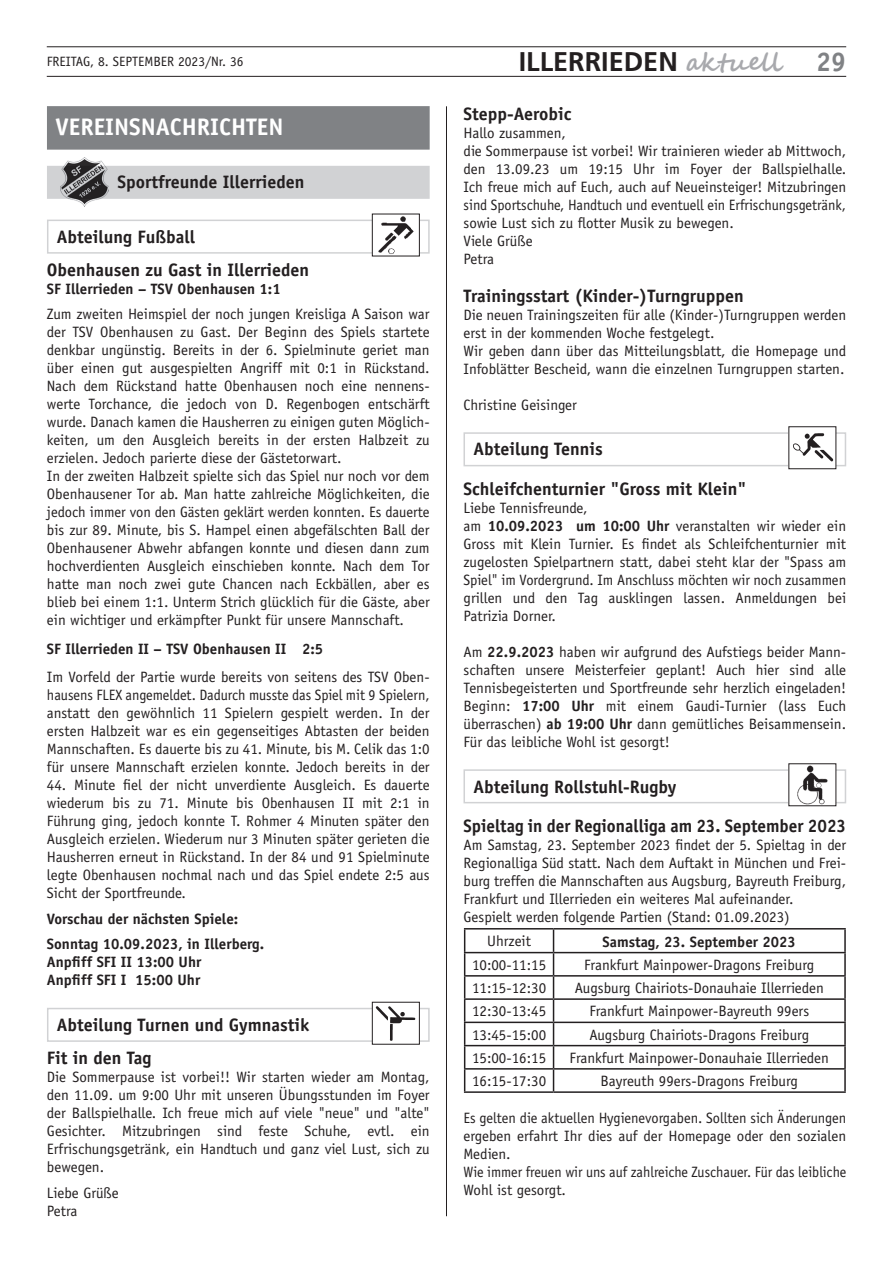
<style>
.page{position:relative;width:893px;height:1263px;background:#fff}
.page>*{position:absolute;margin:0;border:0;box-sizing:border-box;transform-origin:0 0}
.t1{font:700 27px "Frutiger";color:#231f20}
.t2{font:700 27px "Officina Sans";color:#808285}
.t3{font:700 24px "Officina Sans";color:#fff}
.t4{font:700 18px/39.5px "Officina Sans";color:#231f20}
.t5{font:15px/18px "Officina Sans";color:#231f20}
.t6{font:15px/18px "Officina Sans";color:#231f20;scale:.96 1}
.t7{font:700 15px/25.5px "Officina Sans";color:#231f20}
.t8{font:13.5px "Officina Sans";color:#231f20}
.s1{font-family:"Segoe Script";font-size:25.5px;color:#a8a9ad}
.s2{font-weight:700}
</style>
<div class="page">
<hr style="left:47px;top:76px;width:799px;height:1px;background:#231f20">
<hr style="left:47px;top:47px;width:799px;height:1px;background:#231f20">
<hr style="left:446px;top:106px;width:1px;height:1110px;background:#231f20">
<div style="left:463px;top:432px;width:383px;height:34px;border:2px solid #d1d2d4"></div>
<div style="left:789px;top:427px;width:47px;height:42px;background:#fff"></div>
<img style="left:793px;top:433px;width:40px;height:29px">
<div style="left:788px;top:426px;width:48px;height:43px;border:1px solid #231f20"></div>
<div style="left:463px;top:769px;width:383px;height:34px;border:2px solid #d1d2d4"></div>
<div style="left:789px;top:764px;width:47px;height:42px;background:#fff"></div>
<img style="left:797px;top:765px;width:31px;height:39px">
<hr style="left:464px;top:928px;width:90px;height:1px;background:#231f20">
<hr style="left:554px;top:928px;width:292px;height:1px;background:#231f20">
<hr style="left:844px;top:929px;width:2px;height:23px;background:#231f20">
<hr style="left:464px;top:952px;width:90px;height:1px;background:#231f20">
<hr style="left:554px;top:952px;width:292px;height:1px;background:#231f20">
<hr style="left:844px;top:953px;width:2px;height:22px;background:#231f20">
<hr style="left:464px;top:975px;width:90px;height:1px;background:#231f20">
<hr style="left:554px;top:975px;width:292px;height:1px;background:#231f20">
<hr style="left:844px;top:976px;width:2px;height:22px;background:#231f20">
<hr style="left:464px;top:998px;width:90px;height:2px;background:#231f20">
<hr style="left:554px;top:998px;width:292px;height:2px;background:#231f20">
<hr style="left:844px;top:1000px;width:2px;height:21px;background:#231f20">
<hr style="left:464px;top:1021px;width:90px;height:2px;background:#231f20">
<hr style="left:554px;top:1021px;width:292px;height:2px;background:#231f20">
<hr style="left:844px;top:1023px;width:2px;height:22px;background:#231f20">
<hr style="left:464px;top:1045px;width:90px;height:1px;background:#231f20">
<hr style="left:554px;top:1045px;width:292px;height:1px;background:#231f20">
<hr style="left:844px;top:1046px;width:2px;height:22px;background:#231f20">
<hr style="left:464px;top:1068px;width:90px;height:1px;background:#231f20">
<svg style="left:464px;top:929px;width:1px;height:162px"></svg>
<hr style="left:554px;top:1068px;width:292px;height:1px;background:#231f20">
<svg style="left:553px;top:929px;width:1px;height:162px"></svg>
<hr style="left:844px;top:1069px;width:2px;height:22px;background:#231f20">
<hr style="left:464px;top:1091px;width:90px;height:2px;background:#231f20">
<hr style="left:554px;top:1091px;width:292px;height:2px;background:#231f20">
<div style="left:47px;top:106px;width:383px;height:44px;background:#808285"></div>
<div style="left:47px;top:166px;width:383px;height:33px;background:#d1d2d4"></div>
<img style="left:60px;top:158px;width:48px;height:49px">
<div style="left:47px;top:220px;width:383px;height:34px;border:2px solid #d1d2d4"></div>
<div style="left:372px;top:214px;width:47px;height:42px;background:#fff"></div>
<img style="left:378px;top:216px;width:35px;height:38px">
<div style="left:372px;top:214px;width:48px;height:42px;border:1px solid #231f20"></div>
<div style="left:47px;top:1008px;width:383px;height:34px;border:2px solid #d1d2d4"></div>
<div style="left:372px;top:1002px;width:47px;height:42px;background:#fff"></div>
<img style="left:375px;top:1006px;width:41px;height:35px">
<div style="left:372px;top:1002px;width:48px;height:42px;border:1px solid #231f20"></div>
<p class="t8" style="left:47px;top:53px;width:198px">FREITAG, 8. SEPTEMBER 2023/Nr. 36</p>
<h1 class="t1" style="left:519px;top:46px;width:264px">ILLERRIEDEN <span class="s1">aktuell</span></h1>
<h1 class="t2" style="left:816px;top:45px;width:32px">29</h1>
<p class="t4" style="left:463px;top:94px;width:110px">Stepp-Aerobic</p>
<p class="t5" style="left:463px;top:124px;width:384px">Hallo zusammen,<br>die Sommerpause ist vorbei! Wir trainieren wieder ab Mittwoch, den 13.09.23 um 19:15 Uhr im Foyer der Ballspielhalle.<br>Ich freue mich auf Euch, auch auf Neueinsteiger! Mitzubringen sind Sportschuhe, Handtuch und eventuell ein Erfrischungsgetränk, sowie Lust sich zu flotter Musik zu bewegen.<br>Viele Grüße<br>Petra</p>
<p class="t4" style="left:463px;top:276px;width:282px">Trainingsstart (Kinder-)Turngruppen</p>
<p class="t5" style="left:463px;top:306px;width:384px">Die neuen Trainingszeiten für alle (Kinder-)Turngruppen werden erst in der kommenden Woche festgelegt.<br>Wir geben dann über das Mitteilungsblatt, die Homepage und Infoblätter Bescheid, wann die einzelnen Turngruppen starten.</p>
<p class="t5" style="left:463px;top:396px;width:115px">Christine Geisinger</p>
<p class="t4" style="left:463px;top:429px;width:284px;text-indent:10px">Abteilung Tennis<br>Schleifchenturnier "Gross mit Klein"</p>
<p class="t5" style="left:463px;top:499px;width:384px">Liebe Tennisfreunde,<br>am <span class="s2">10.09.2023 um 10:00 Uhr</span> veranstalten wir wieder ein Gross mit Klein Turnier. Es findet als Schleifchenturnier mit zugelosten Spielpartnern statt, dabei steht klar der "Spass am Spiel" im Vordergrund. Im Anschluss möchten wir noch zusammen grillen und den Tag ausklingen lassen. Anmeldungen bei Patrizia Dorner.</p>
<p class="t5" style="left:463px;top:643px;width:384px;text-align:justify">Am <span class="s2">22.9.2023</span> haben wir aufgrund des Aufstiegs beider Mann&shy;schaften unsere Meisterfeier geplant! Auch hier sind alle Tennisbegeisterten und Sportfreunde sehr herzlich eingeladen!<br>Beginn: <span class="s2">17:00 Uhr</span> mit einem Gaudi-Turnier (lass Euch überraschen) <span class="s2">ab 19:00 Uhr</span> dann gemütliches Beisammensein.<br>Für das leibliche Wohl ist gesorgt!</p>
<p class="t4" style="left:463px;top:766px;width:384px;text-indent:10px">Abteilung Rollstuhl-Rugby<br>Spieltag in der Regionalliga am 23. September 2023</p>
<p class="t5" style="left:463px;top:836px;width:384px">Am Samstag, 23. September 2023 findet der 5. Spieltag in der Regionalliga Süd statt. Nach dem Auftakt in München und Frei&shy;burg treffen die Mannschaften aus Augsburg, Bayreuth Freiburg, Frankfurt und Illerrieden ein weiteres Mal aufeinander.<br>Gespielt werden folgende Partien (Stand: 01.09.2023)</p>
<p class="t5" style="left:487px;top:932px;width:45px">Uhrzeit</p>
<p class="t7" style="left:603px;top:928px;width:195px">Samstag, 23. September 2023</p>
<p class="t5" style="left:472px;top:956px;width:76px">10:00-11:15</p>
<p class="t5" style="left:584px;top:956px;width:232px">Frankfurt Mainpower-Dragons Freiburg</p>
<p class="t5" style="left:472px;top:979px;width:76px">11:15-12:30</p>
<p class="t5" style="left:575px;top:979px;width:250px">Augsburg Chairiots-Donauhaie Illerrieden</p>
<p class="t5" style="left:472px;top:1002px;width:76px">12:30-13:45</p>
<p class="t5" style="left:589px;top:1002px;width:221px">Frankfurt Mainpower-Bayreuth 99ers</p>
<p class="t5" style="left:472px;top:1025px;width:76px">13:45-15:00</p>
<p class="t5" style="left:589px;top:1025px;width:221px">Augsburg Chairiots-Dragons Freiburg</p>
<p class="t5" style="left:472px;top:1049px;width:76px">15:00-16:15</p>
<p class="t5" style="left:570px;top:1049px;width:261px">Frankfurt Mainpower-Donauhaie Illerrieden</p>
<p class="t5" style="left:472px;top:1072px;width:76px">16:15-17:30</p>
<p class="t5" style="left:601px;top:1072px;width:199px">Bayreuth 99ers-Dragons Freiburg</p>
<p class="t6" style="left:463px;top:1109px;width:400px">Es gelten die aktuellen Hygienevorgaben. Sollten sich Änderungen ergeben erfahrt Ihr dies auf der Homepage oder den sozialen Medien.<br>Wie immer freuen wir uns auf zahlreiche Zuschauer. Für das leibliche Wohl ist gesorgt.</p>
<h2 class="t3" style="left:55px;top:112px;width:230px">VEREINSNACHRICHTEN</h2>
<p class="t4" style="left:118px;top:162px;width:189px">Sportfreunde Illerrieden</p>
<p class="t4" style="left:47px;top:220px;width:264px;line-height:33.2px;text-indent:10px">Abteilung Fußball<br>Obenhausen zu Gast in Illerrieden</p>
<p class="t7" style="left:47px;top:276px;width:235px">SF Illerrieden – TSV Obenhausen 1:1</p>
<p class="t5" style="left:47px;top:305px;width:384px">Zum zweiten Heimspiel der noch jungen Kreisliga A Saison war der TSV Obenhausen zu Gast. Der Beginn des Spiels startete denkbar ungünstig. Bereits in der 6. Spielminute geriet man über einen gut ausgespielten Angriff mit 0:1 in Rückstand.<br>Nach dem Rückstand hatte Obenhausen noch eine nennens&shy;werte Torchance, die jedoch von D. Regenbogen entschärft wurde. Danach kamen die Hausherren zu einigen guten Möglich&shy;keiten, um den Ausgleich bereits in der ersten Halbzeit zu erzielen. Jedoch parierte diese der Gästetorwart.<br>In der zweiten Halbzeit spielte sich das Spiel nur noch vor dem Obenhausener Tor ab. Man hatte zahlreiche Möglichkeiten, die jedoch immer von den Gästen geklärt werden konnten. Es dauerte bis zur 89. Minute, bis S. Hampel einen abgefälschten Ball der Obenhausener Abwehr abfangen konnte und diesen dann zum hochverdienten Ausgleich einschieben konnte. Nach dem Tor hatte man noch zwei gute Chancen nach Eckbällen, aber es blieb bei einem 1:1. Unterm Strich glücklich für die Gäste, aber ein wichtiger und erkämpfter Punkt für unsere Mannschaft.</p>
<p class="t7" style="left:47px;top:636px;width:278px">SF Illerrieden II – TSV Obenhausen II 2:5</p>
<p class="t5" style="left:47px;top:668px;width:384px;text-align:justify">Im Vorfeld der Partie wurde bereits von seitens des TSV Oben&shy;hausens FLEX angemeldet. Dadurch musste das Spiel mit 9 Spielern, anstatt den gewöhnlich 11 Spielern gespielt werden. In der ersten Halbzeit war es ein gegenseitiges Abtasten der beiden Mannschaften. Es dauerte bis zu 41. Minute, bis M. Celik das 1:0 für unsere Mannschaft erzielen konnte. Jedoch bereits in der</p>
<p class="t5" style="left:47px;top:776px;width:384px;text-align:justify">44. Minute fiel der nicht unverdiente Ausgleich. Es dauerte wiederum bis zu 71. Minute bis Obenhausen II mit 2:1 in Führung ging, jedoch konnte T. Rohmer 4 Minuten später den Ausgleich erzielen. Wiederum nur 3 Minuten später gerieten die Hausherren erneut in Rückstand. In der 84 und 91 Spielminute legte Obenhausen nochmal nach und das Spiel endete 2:5 aus Sicht der Sportfreunde.</p>
<p class="t7" style="left:47px;top:906px;width:219px">Vorschau der nächsten Spiele:<br>Sonntag 10.09.2023, in Illerberg.</p>
<p class="t7" style="left:47px;top:953px;width:156px;line-height:18px">Anpfiff SFI II 13:00 Uhr<br>Anpfiff SFI I 15:00 Uhr</p>
<p class="t4" style="left:47px;top:1008px;width:264px;line-height:33.2px;text-indent:10px">Abteilung Turnen und Gymnastik<br>Fit in den Tag</p>
<p class="t5" style="left:47px;top:1068px;width:384px;text-align:justify">Die Sommerpause ist vorbei!! Wir starten wieder am Montag, den 11.09. um 9:00 Uhr mit unseren Übungsstunden im Foyer der Ballspielhalle. Ich freue mich auf viele "neue" und "alte" Gesichter. Mitzubringen sind feste Schuhe, evtl. ein Erfrischungsgetränk, ein Handtuch und ganz viel Lust, sich zu bewegen.</p>
<p class="t5" style="left:47px;top:1183px;width:73px">Liebe Grüße<br>Petra</p>
</div>
